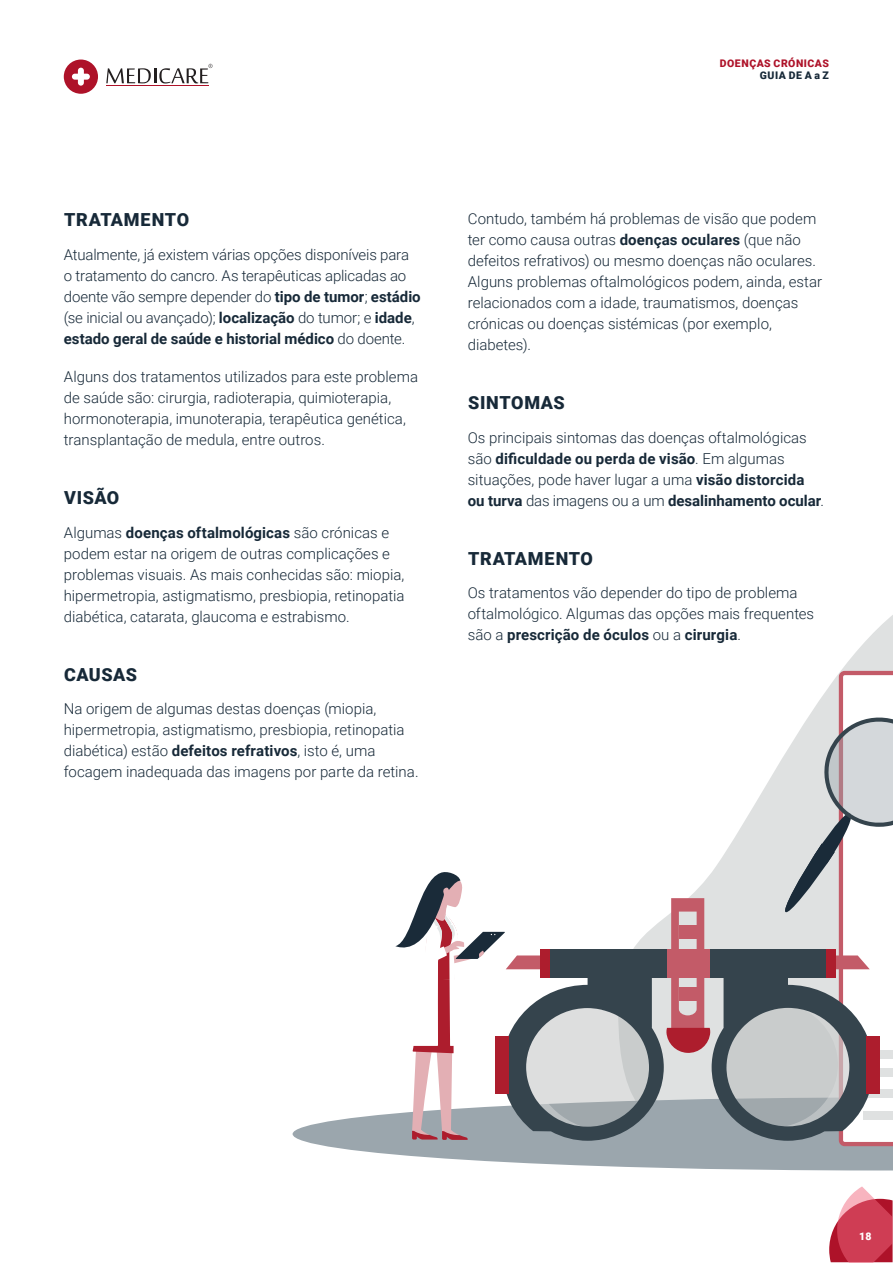
<style>
.page{position:relative;width:893px;height:1263px;background:#fff}
.page>*{position:absolute;margin:0;border:0;box-sizing:border-box;transform-origin:0 0}
.t1{font:900 18px "Roboto";letter-spacing:.035em;color:#172938}
.t2{font:300 15px/21px "Roboto";color:#172938}
.t3{font:900 10.5px "Roboto";letter-spacing:.05em;color:#ae1229}
.t4{font:900 10.5px "Roboto";letter-spacing:.05em;color:#172938}
.t5{font:900 10.5px "Roboto";color:#fff}
.s1{font-weight:700}
</style>
<div class="page">
<svg style="left:64px;top:60px;width:34px;height:34px"></svg>
<svg style="left:106px;top:64px;width:107px;height:19px"></svg>
<hr style="left:106px;top:85px;width:102px;height:1px;background:#ae1229">
<svg style="left:829px;top:1247px;width:64px;height:16px"></svg>
<svg style="left:791px;top:615px;width:102px;height:632px"></svg>
<svg style="left:293px;top:671px;width:600px;height:499px"></svg>
<p class="t3" style="left:720px;top:56px;width:111px">DOENÇAS CRÓNICAS</p>
<p class="t4" style="left:760px;top:68px;width:71px">GUIA DE A a Z</p>
<p class="t1" style="left:64px;top:207px;width:126px">TRATAMENTO</p>
<p class="t2" style="left:64px;top:243px;width:358px">Atualmente, já existem várias opções disponíveis para o tratamento do cancro. As terapêuticas aplicadas ao doente vão sempre depender do <span class="s1">tipo de tumor</span>; <span class="s1">estádio </span>(se inicial ou avançado); <span class="s1">localização</span> do tumor; e <span class="s1">idade</span>, <span class="s1">estado geral de saúde e historial médico</span> do doente.</p>
<p class="t2" style="left:64px;top:365px;width:356px">Alguns dos tratamentos utilizados para este problema de saúde são: cirurgia, radioterapia, quimioterapia, hormonoterapia, imunoterapia, terapêutica genética, transplantação de medula, entre outros.</p>
<p class="t1" style="left:64px;top:485px;width:57px">VISÃO</p>
<p class="t2" style="left:64px;top:521px;width:342px">Algumas <span class="s1">doenças oftalmológicas</span> são crónicas e podem estar na origem de outras complicações e problemas visuais. As mais conhecidas são: miopia, hipermetropia, astigmatismo, presbiopia, retinopatia diabética, catarata, glaucoma e estrabismo.</p>
<p class="t1" style="left:64px;top:662px;width:75px">CAUSAS</p>
<p class="t2" style="left:64px;top:698px;width:356px">Na origem de algumas destas doenças (miopia, hipermetropia, astigmatismo, presbiopia, retinopatia diabética) estão <span class="s1">defeitos refrativos</span>, isto é, uma focagem inadequada das imagens por parte da retina.</p>
<p class="t2" style="left:468px;top:207px;width:356px">Contudo, também há problemas de visão que podem ter como causa outras <span class="s1">doenças oculares</span> (que não defeitos refrativos) ou mesmo doenças não oculares.<br>Alguns problemas oftalmológicos podem, ainda, estar relacionados com a idade, traumatismos, doenças crónicas ou doenças sistémicas (por exemplo, diabetes).</p>
<p class="t1" style="left:468px;top:390px;width:98px">SINTOMAS</p>
<p class="t2" style="left:468px;top:426px;width:358px">Os principais sintomas das doenças oftalmológicas são <span class="s1">dificuldade ou perda de visão</span>. Em algumas situações, pode haver lugar a uma <span class="s1">visão distorcida ou turva</span> das imagens ou a um <span class="s1">desalinhamento ocular</span>.</p>
<p class="t1" style="left:468px;top:546px;width:126px">TRATAMENTO</p>
<p class="t2" style="left:468px;top:582px;width:348px">Os tratamentos vão depender do tipo de problema oftalmológico. Algumas das opções mais frequentes são a <span class="s1">prescrição de óculos</span> ou a <span class="s1">cirurgia</span>.</p>
<p class="t5" style="left:859px;top:1229px;width:14px">18</p>
</div>
